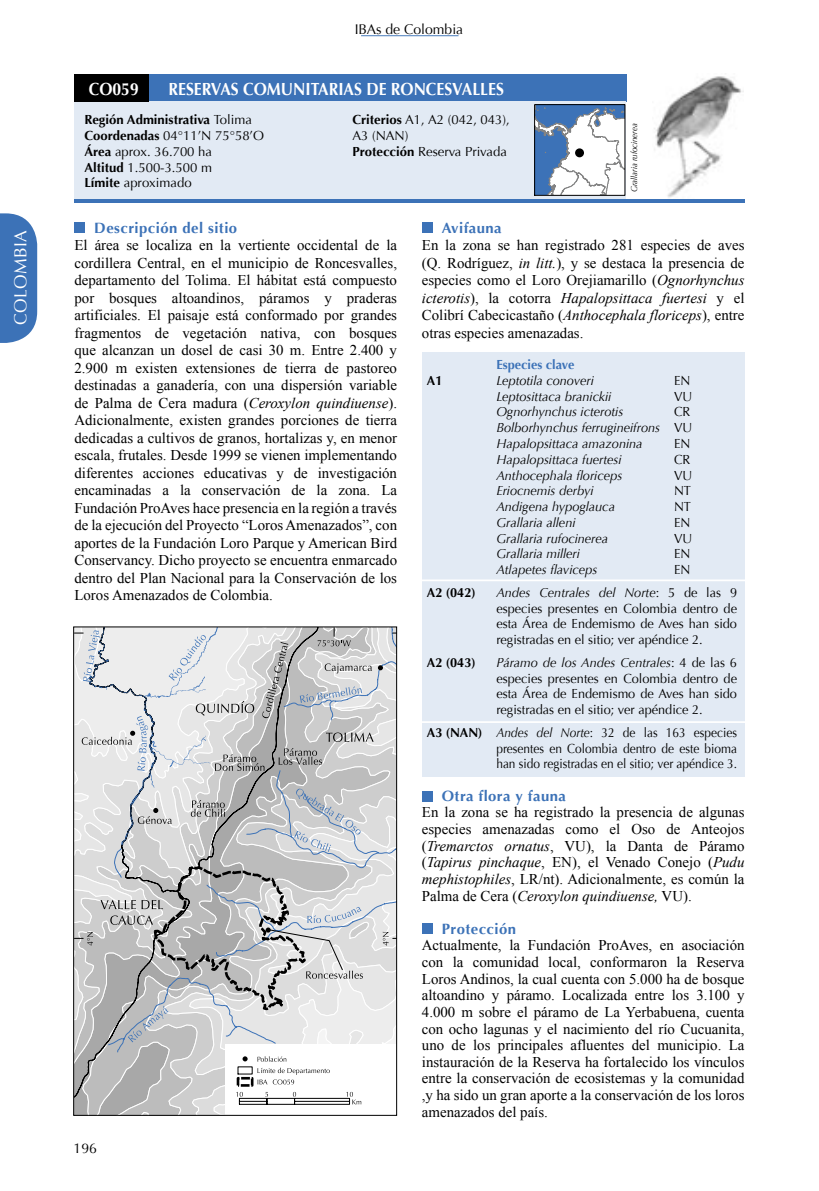
<style>
.page{position:relative;width:819px;height:1191px;background:#fff}
.page>*{position:absolute;margin:0;border:0;box-sizing:border-box;transform-origin:0 0}
.titulo1{font:700 17.5px "Optima";color:#fff;scale:.9 1}
.t1{font:17.5px "Optima";letter-spacing:.015em;color:#fff}
.t2{font:14.88px/17.5px "Times New Roman";color:#000;text-align:justify}
.titulo2{font:700 14.88px "Optima";letter-spacing:.03em;color:#3c72b7}
.t3{font:14px "Optima";color:#000}
.Especies_claves-normal{font:13.12px/15.8px "Optima";color:#000;text-align:justify}
.Especies_claves-normal-2{font:italic 13.12px "Optima";color:#000}
.region-normal{font:13.12px/15.8px "Optima";color:#000}
.Especies_claves-normal-3{font:13.12px/15.8px "Optima";color:#000;text-align:justify;scale:.91 1}
.region-normal-2{font:700 13.12px "Optima";color:#000}
.Especies_claves-normal-4{font:700 13.12px "Optima";color:#000}
.Especies_azul{font:700 13.12px "Optima";color:#3c72b7}
.Especies_claves-normal-5{font:italic 8.75px "Optima";color:#000;scale:.9 1}
.s1{font-weight:700}
.s2{font-weight:400}
.s3{font-style:italic}
.s4{font-style:normal}
</style>
<div class="page">
<svg style="left:0;top:213px;width:37px;height:130px;background:#4c7dbd"></svg>
<hr style="left:361px;top:35px;width:97px;height:1px;background:#3c72b7">
<img style="left:654px;top:76px;width:89px;height:122px">
<div style="left:149px;top:74px;width:477px;height:28px;background:#3c72b7"></div>
<div style="left:74px;top:102px;width:552px;height:97px;background:#e2eaf4"></div>
<div style="left:74px;top:74px;width:75px;height:28px;background:#000"></div>
<hr style="left:74px;top:199px;width:670px;height:4px;background:#3c72b7">
<div style="left:422px;top:352px;width:322px;height:424px;background:#e2eaf4"></div>
<hr style="left:422px;top:579px;width:334px;height:2px;background:#fff">
<hr style="left:422px;top:721px;width:334px;height:2px;background:#fff">
<svg style="left:75px;top:628px;width:320px;height:485px;background:#cecfd0"></svg>
<svg style="left:536px;top:106px;width:87px;height:88px;background:#b1c2d9"></svg>
<div style="left:534px;top:104px;width:91px;height:92px;border:1px solid #000"></div>
<div style="left:575px;top:148px;width:9px;height:9px;background:#000;border-radius:50%"></div>
<div style="left:74px;top:222px;width:11px;height:10px;background:#3c72b7"></div>
<div style="left:422px;top:222px;width:10px;height:10px;background:#3c72b7"></div>
<div style="left:422px;top:790px;width:10px;height:11px;background:#3c72b7"></div>
<div style="left:422px;top:923px;width:10px;height:11px;background:#3c72b7"></div>
<div style="left:73px;top:626px;width:324px;height:489px;border:1px solid #000"></div>
<p class="t1" style="left:10px;top:325px;width:96px;rotate:-90deg">COLOMBIA</p>
<p class="t3" style="left:355px;top:21px;width:110px">IBAs de Colombia</p>
<p class="titulo1" style="left:89px;top:79px;width:57px">CO059</p>
<p class="titulo1" style="left:168px;top:79px;width:374px">RESERVAS COMUNITARIAS DE RONCESVALLES</p>
<p class="region-normal" style="left:352px;top:112px;width:159px"><span class="s1">Criterios</span> A1, A2 (042, 043),<br>A3 (NAN)</p>
<p class="region-normal" style="left:352px;top:143px;width:156px"><span class="s1">Protección</span> Reserva Privada</p>
<p class="region-normal-2" style="left:84px;top:112px;width:169px">Región Administrativa <span class="s2">Tolima</span></p>
<p class="region-normal" style="left:84px;top:128px;width:181px"><span class="s1">Coordenadas</span> 04°11’N 75°58’O<br><span class="s1">Área</span> aprox. 36.700 ha</p>
<p class="region-normal" style="left:84px;top:160px;width:129px"><span class="s1">Altitud</span> 1.500-3.500 m</p>
<p class="region-normal" style="left:84px;top:175px;width:109px"><span class="s1">Límite</span> aproximado</p>
<p class="Especies_claves-normal-5" style="left:629px;top:192px;width:78px;rotate:-90deg">Grallaria rufocinerea</p>
<p class="titulo2" style="left:94px;top:219px;width:144px">Descripción del sitio</p>
<p class="t2" style="left:74px;top:236px;width:324px">El área se localiza en la vertiente occidental de la cordillera Central, en el municipio de Roncesvalles, departamento del Tolima. El hábitat está compuesto por bosques altoandinos, páramos y praderas artificiales. El paisaje está conformado por grandes fragmentos de vegetación nativa, con bosques que alcanzan un dosel de casi 30 m. Entre 2.400 y 2.900 m existen extensiones de tierra de pastoreo destinadas a ganadería, con una dispersión variable de Palma de Cera madura (<span class="s3">Ceroxylon quindiuense</span>).<br>Adicionalmente, existen grandes porciones de tierra dedicadas a cultivos de granos, hortalizas y, en menor escala, frutales. Desde 1999 se vienen implementando diferentes acciones educativas y de investigación encaminadas a la conservación de la zona. La Fundación ProAves hace presencia en la región a través de la ejecución del Proyecto “Loros Amenazados”, con aportes de la Fundación Loro Parque y American Bird Conservancy. Dicho proyecto se encuentra enmarcado dentro del Plan Nacional para la Conservación de los Loros Amenazados de Colombia.</p>
<p class="t3" style="left:74px;top:1139px;width:25px">196</p>
<p class="titulo2" style="left:441px;top:219px;width:61px">Avifauna</p>
<p class="t2" style="left:422px;top:236px;width:324px">En la zona se han registrado 281 especies de aves (Q. Rodríguez, <span class="s3">in litt.</span>), y se destaca la presencia de especies como el Loro Orejiamarillo (<span class="s3">Ognorhynchus icterotis</span>), la cotorra <span class="s3">Hapalopsittaca fuertesi</span> y el Colibrí Cabecicastaño (<span class="s3">Anthocephala floriceps</span>), entre otras especies amenazadas.</p>
<p class="Especies_azul" style="left:496px;top:357px;width:79px">Especies clave</p>
<p class="Especies_claves-normal-4" style="left:427px;top:373px;width:17px">A1</p>
<p class="Especies_claves-normal-2" style="left:496px;top:373px;width:99px">Leptotila conoveri</p>
<p class="Especies_claves-normal" style="left:674px;top:373px;width:18px">EN</p>
<p class="Especies_claves-normal-2" style="left:496px;top:388px;width:116px">Leptosittaca branickii</p>
<p class="Especies_claves-normal" style="left:674px;top:388px;width:20px">VU</p>
<p class="Especies_claves-normal-2" style="left:496px;top:404px;width:128px">Ognorhynchus icterotis</p>
<p class="Especies_claves-normal" style="left:674px;top:404px;width:18px">CR</p>
<p class="Especies_claves-normal-2" style="left:496px;top:420px;width:197px">Bolborhynchus ferrugineifrons <span class="s4">VU</span></p>
<p class="Especies_claves-normal-2" style="left:496px;top:436px;width:148px">Hapalopsittaca amazonina</p>
<p class="Especies_claves-normal" style="left:674px;top:436px;width:18px">EN</p>
<p class="Especies_claves-normal-2" style="left:496px;top:451px;width:127px">Hapalopsittaca fuertesi</p>
<p class="Especies_claves-normal" style="left:674px;top:451px;width:18px">CR</p>
<p class="Especies_claves-normal-2" style="left:496px;top:467px;width:127px">Anthocephala floriceps</p>
<p class="Especies_claves-normal" style="left:674px;top:467px;width:20px">VU</p>
<p class="Especies_claves-normal-2" style="left:496px;top:483px;width:99px">Eriocnemis derbyi</p>
<p class="Especies_claves-normal" style="left:674px;top:483px;width:18px">NT</p>
<p class="Especies_claves-normal-2" style="left:496px;top:499px;width:120px">Andigena hypoglauca</p>
<p class="Especies_claves-normal" style="left:674px;top:499px;width:18px">NT</p>
<p class="Especies_claves-normal-2" style="left:496px;top:514px;width:81px">Grallaria alleni</p>
<p class="Especies_claves-normal" style="left:674px;top:514px;width:18px">EN</p>
<p class="Especies_claves-normal-2" style="left:496px;top:530px;width:113px">Grallaria rufocinerea</p>
<p class="Especies_claves-normal" style="left:674px;top:530px;width:20px">VU</p>
<p class="Especies_claves-normal-2" style="left:496px;top:546px;width:85px">Grallaria milleri</p>
<p class="Especies_claves-normal" style="left:674px;top:546px;width:18px">EN</p>
<p class="Especies_claves-normal-2" style="left:496px;top:562px;width:102px">Atlapetes flaviceps</p>
<p class="Especies_claves-normal" style="left:674px;top:562px;width:18px">EN</p>
<p class="Especies_claves-normal-4" style="left:427px;top:584px;width:50px">A2 (042)</p>
<p class="Especies_claves-normal" style="left:496px;top:584px;width:242px"><span class="s3">Andes Centrales del Norte</span>: 5 de las 9 especies presentes en Colombia dentro de esta Área de Endemismo de Aves han sido registradas en el sitio; ver apéndice 2.</p>
<p class="Especies_claves-normal-4" style="left:427px;top:654px;width:50px">A2 (043)</p>
<p class="Especies_claves-normal" style="left:496px;top:654px;width:242px"><span class="s3">Páramo de los Andes Centrales</span>: 4 de las 6 especies presentes en Colombia dentro de esta Área de Endemismo de Aves han sido registradas en el sitio; ver apéndice 2.</p>
<p class="Especies_claves-normal-3" style="left:496px;top:724px;width:266px;text-indent:-69px"><span class="s1">A3 (NAN)</span> <span class="s3">Andes del Norte</span>: 32 de las 163 especies presentes en Colombia dentro de este bioma han sido registradas en el sitio; ver apéndice 3.</p>
<p class="titulo2" style="left:441px;top:787px;width:126px">Otra flora y fauna</p>
<p class="t2" style="left:422px;top:804px;width:324px;line-height:16.6px">En la zona se ha registrado la presencia de algunas especies amenazadas como el Oso de Anteojos (<span class="s3">Tremarctos ornatus</span>, VU), la Danta de Páramo (<span class="s3">Tapirus pinchaque</span>, EN), el Venado Conejo (<span class="s3">Pudu mephistophiles</span>, LR/nt). Adicionalmente, es común la Palma de Cera (<span class="s3">Ceroxylon quindiuense,</span> VU).</p>
<p class="titulo2" style="left:441px;top:920px;width:76px">Protección</p>
<p class="t2" style="left:422px;top:937px;width:324px;line-height:16.6px">Actualmente, la Fundación ProAves, en asociación con la comunidad local, conformaron la Reserva Loros Andinos, la cual cuenta con 5.000 ha de bosque altoandino y páramo. Localizada entre los 3.100 y 4.000 m sobre el páramo de La Yerbabuena, cuenta con ocho lagunas y el nacimiento del río Cucuanita, uno de los principales afluentes del municipio. La instauración de la Reserva ha fortalecido los vínculos entre la conservación de ecosistemas y la comunidad ,y ha sido un gran aporte a la conservación de los loros amenazados del país.</p>
</div>
